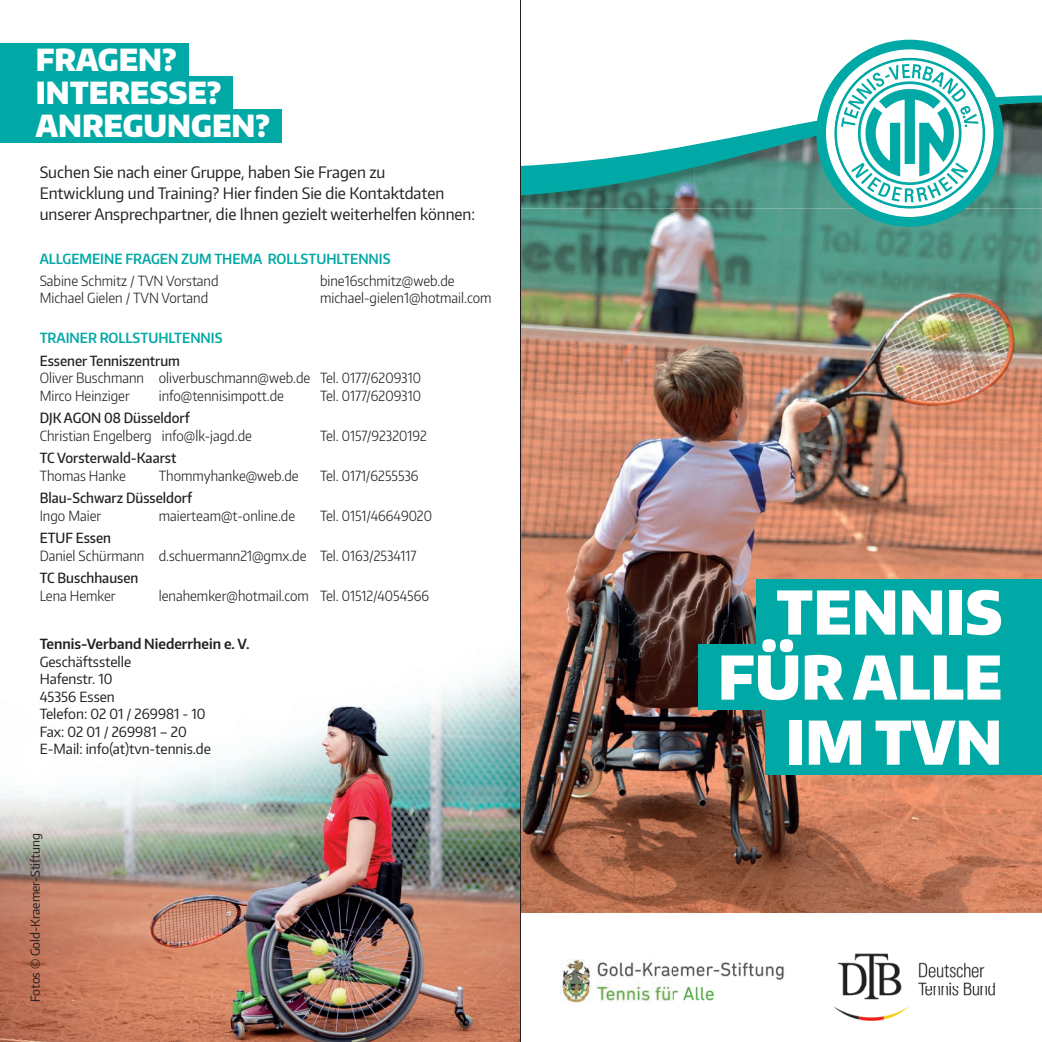
<style>
.page{position:relative;width:1042px;height:1042px;background:#fff}
.page>*{position:absolute;margin:0;border:0;box-sizing:border-box;transform-origin:0 0}
.t1{font:900 59.68px/65.1px "Encode Sans Narrow";color:#fff;text-align:right}
.t2{font:900 30.45px/33.2px "Encode Sans Narrow";color:#fff}
.t3{font:15.75px/21px "Encode Sans Narrow";color:#231f20}
.t4{font:300 14px/17.5px "Encode Sans Narrow";color:#231f20}
.t5{font:14px/17.5px "Encode Sans Narrow";color:#231f20}
.t6{font:500 14px "Encode Sans Narrow";color:#231f20}
.t7{font:600 14px "Encode Sans Narrow";color:#00a9a5}
.t8{font:600 14px "Encode Sans Narrow";color:#231f20}
.t9{font:12.25px "Encode Sans Narrow";color:#231f20}
</style>
<div class="page">
<img style="left:0;top:663px;width:520px;height:379px">
<img style="left:521px;top:208px;width:521px;height:705px">
<div style="left:756px;top:579px;width:286px;height:65px;background:#00a9a5"></div>
<div style="left:698px;top:644px;width:344px;height:65px;background:#00a9a5"></div>
<div style="left:766px;top:709px;width:276px;height:65px;background:#00a9a5"></div>
<hr style="left:520px;top:0;width:1px;height:1042px;background:#231f20">
<img style="left:561px;top:959px;width:223px;height:43px">
<img style="left:834px;top:953px;width:161px;height:68px">
<div style="left:0;top:43px;width:188px;height:33px;background:#00a9a5"></div>
<div style="left:0;top:76px;width:233px;height:33px;background:#00a9a5"></div>
<div style="left:0;top:109px;width:281px;height:34px;background:#00a9a5"></div>
<img style="left:695px;top:198px;width:347px;height:10px">
<img style="left:521px;top:198px;width:174px;height:10px">
<svg style="left:521px;top:95px;width:521px;height:103px"></svg>
<svg style="left:816px;top:40px;width:187px;height:187px"></svg>
<h2 class="t2" style="left:36px;top:42px;width:236px">FRAGEN?<br>INTERESSE?<br>ANREGUNGEN?</h2>
<p class="t3" style="left:40px;top:161px;width:437px">Suchen Sie nach einer Gruppe, haben Sie Fragen zu<br>Entwicklung und Training? Hier finden Sie die Kontaktdaten unserer Ansprechpartner, die Ihnen gezielt weiterhelfen können:</p>
<p class="t7" style="left:40px;top:249px;width:352px">ALLGEMEINE FRAGEN ZUM THEMA ROLLSTUHLTENNIS</p>
<p class="t4" style="left:40px;top:271px;width:180px">Sabine Schmitz / TVN Vorstand</p>
<p class="t4" style="left:320px;top:271px;width:136px">bine16schmitz@web.de</p>
<p class="t4" style="left:40px;top:289px;width:170px">Michael Gielen / TVN Vortand</p>
<p class="t4" style="left:320px;top:289px;width:173px">michael-gielen1@hotmail.com</p>
<p class="t7" style="left:40px;top:329px;width:184px">TRAINER ROLLSTUHLTENNIS</p>
<p class="t6" style="left:40px;top:351px;width:142px">Essener Tenniszentrum</p>
<p class="t4" style="left:40px;top:369px;width:383px">Oliver Buschmann oliverbuschmann@web.de Tel. 0177/6209310<br>Mirco Heinziger</p>
<p class="t4" style="left:159px;top:386px;width:127px">info@tennisimpott.de</p>
<p class="t4" style="left:320px;top:386px;width:102px">Tel. 0177/6209310</p>
<p class="t6" style="left:40px;top:409px;width:152px">DJK AGON 08 Düsseldorf</p>
<p class="t4" style="left:40px;top:426px;width:214px">Christian Engelberg info@lk-jagd.de</p>
<p class="t4" style="left:320px;top:426px;width:108px">Tel. 0157/92320192</p>
<p class="t6" style="left:40px;top:449px;width:138px">TC Vorsterwald-Kaarst</p>
<p class="t4" style="left:40px;top:466px;width:88px">Thomas Hanke</p>
<p class="t4" style="left:159px;top:466px;width:141px">Thommyhanke@web.de</p>
<p class="t4" style="left:320px;top:466px;width:100px">Tel. 0171/6255536</p>
<p class="t6" style="left:40px;top:489px;width:154px">Blau-Schwarz Düsseldorf</p>
<p class="t4" style="left:40px;top:506px;width:63px">Ingo Maier</p>
<p class="t4" style="left:159px;top:506px;width:138px">maierteam@t-online.de</p>
<p class="t4" style="left:320px;top:506px;width:113px">Tel. 0151/46649020</p>
<p class="t6" style="left:40px;top:529px;width:73px">ETUF Essen</p>
<p class="t4" style="left:40px;top:546px;width:378px">Daniel Schürmann d.schuermann21@gmx.de Tel. 0163/2534117</p>
<p class="t6" style="left:40px;top:569px;width:100px">TC Buschhausen</p>
<p class="t4" style="left:40px;top:586px;width:78px">Lena Hemker</p>
<p class="t4" style="left:159px;top:586px;width:272px">lenahemker@hotmail.com Tel. 01512/4054566</p>
<h1 class="t1" style="left:718px;top:578px;width:286px">TENNIS<br>FÜR ALLE<br>IM TVN</h1>
<p class="t8" style="left:40px;top:635px;width:211px">Tennis-Verband Niederrhein e. V.</p>
<p class="t5" style="left:40px;top:652px;width:173px">Geschäftsstelle<br>Hafenstr. 10<br>45356 Essen<br>Telefon: 02 01 / 269981 - 10<br>Fax: 02 01 / 269981 – 20<br>E-Mail: info(at)tvn-tennis.de</p>
<p class="t9" style="left:27px;top:1002px;width:171px;rotate:-90deg">Fotos © Gold-Kraemer-Stiftung</p>
</div>
